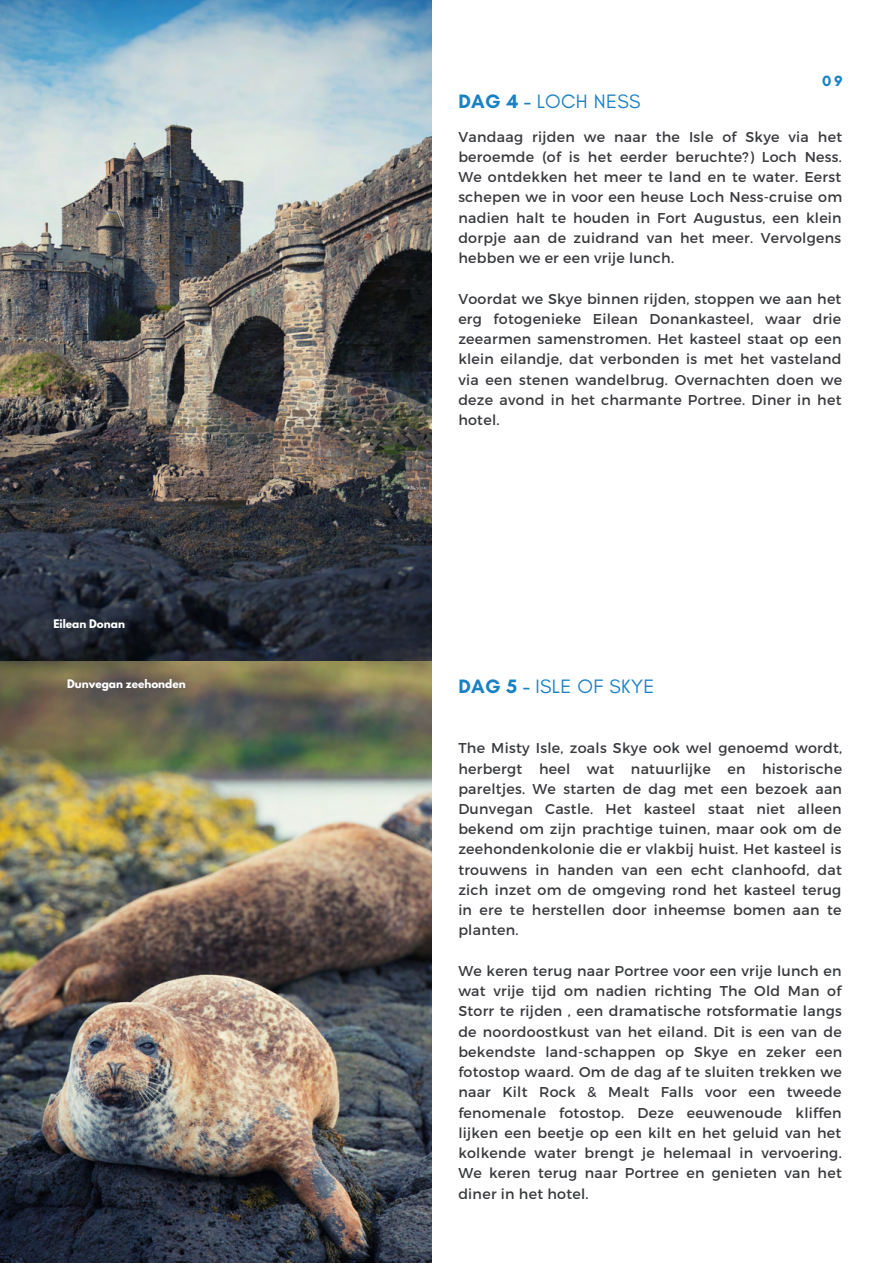
<style>
.page{position:relative;width:893px;height:1264px;background:#fff}
.page>*{position:absolute;margin:0;border:0;box-sizing:border-box;transform-origin:0 0}
.t1{font:19.8px "Glacial Indifference";letter-spacing:.02em;color:#1a81c3}
.t2{font:700 15.15px "Glacial Indifference";color:#1a81c3}
.t3{font:14.25px/20.2px "Montserrat";letter-spacing:.02em;color:#38393d;text-align:justify}
.t4{font:700 10.5px "League Spartan";color:#fff}
.s1{font-weight:700}
</style>
<div class="page">
<img style="left:0;top:0;width:431px;height:1262px">
<p class="t4" style="left:54px;top:618px;width:73px">Eilean Donan</p>
<p class="t4" style="left:67px;top:678px;width:120px">Dunvegan zeehonden</p>
<p class="t2" style="left:822px;top:72px;width:22px">09</p>
<h1 class="t1" style="left:458px;top:89px;width:184px"><span class="s1">DAG 4 -</span> LOCH NESS</h1>
<p class="t3" style="left:458px;top:126px;width:385px">Vandaag rijden we naar the Isle of Skye via het beroemde (of is het eerder beruchte?) Loch Ness.<br>We ontdekken het meer te land en te water. Eerst schepen we in voor een heuse Loch Ness-cruise om nadien halt te houden in Fort Augustus, een klein dorpje aan de zuidrand van het meer. Vervolgens hebben we er een vrije lunch.</p>
<p class="t3" style="left:458px;top:288px;width:385px">Voordat we Skye binnen rijden, stoppen we aan het erg fotogenieke Eilean Donankasteel, waar drie zeearmen samenstromen. Het kasteel staat op een klein eilandje, dat verbonden is met het vasteland via een stenen wandelbrug. Overnachten doen we deze avond in het charmante Portree. Diner in het hotel.</p>
<h1 class="t1" style="left:458px;top:673px;width:197px"><span class="s1">DAG 5 -</span> ISLE OF SKYE</h1>
<p class="t3" style="left:458px;top:737px;width:385px">The Misty Isle, zoals Skye ook wel genoemd wordt, herbergt heel wat natuurlijke en historische pareltjes. We starten de dag met een bezoek aan Dunvegan Castle. Het kasteel staat niet alleen bekend om zijn prachtige tuinen, maar ook om de zeehondenkolonie die er vlakbij huist. Het kasteel is trouwens in handen van een echt clanhoofd, dat zich inzet om de omgeving rond het kasteel terug in ere te herstellen door inheemse bomen aan te planten.</p>
<p class="t3" style="left:458px;top:960px;width:385px">We keren terug naar Portree voor een vrije lunch en wat vrije tijd om nadien richting The Old Man of Storr te rijden , een dramatische rotsformatie langs de noordoostkust van het eiland. Dit is een van de bekendste land-schappen op Skye en zeker een fotostop waard. Om de dag af te sluiten trekken we naar Kilt Rock &amp; Mealt Falls voor een tweede fenomenale fotostop. Deze eeuwenoude kliffen lijken een beetje op een kilt en het geluid van het kolkende water brengt je helemaal in vervoering.<br>We keren terug naar Portree en genieten van het diner in het hotel.</p>
</div>
